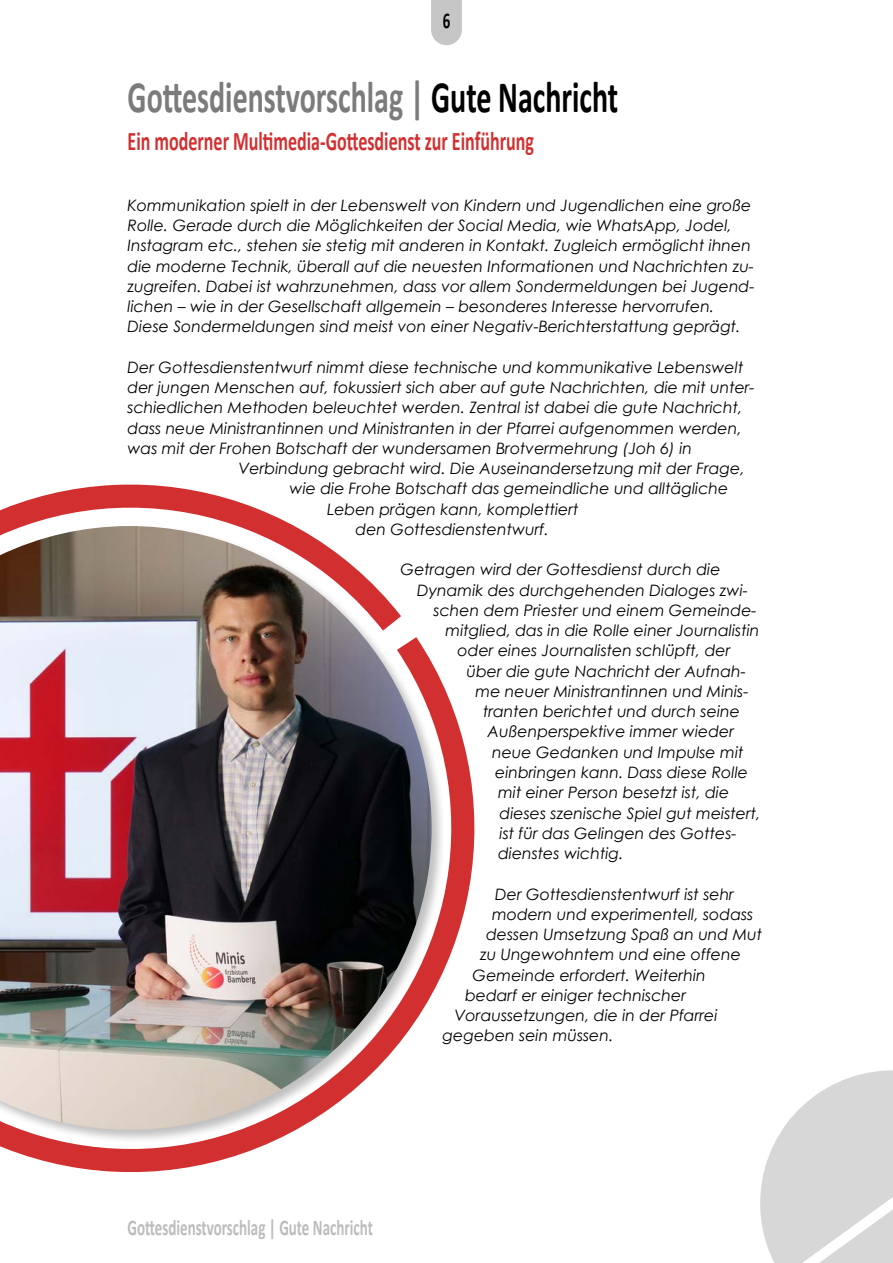
<style>
.page{position:relative;width:893px;height:1263px;background:#fff}
.page>*{position:absolute;margin:0;border:0;box-sizing:border-box;transform-origin:0 0}
.t1{font:700 45px "Calibri";color:#7c7b7b;scale:.67 1}
.t2{font:700 27px "Calibri";color:#d23030;scale:.67 1}
.t3{font:700 22.5px "Calibri";color:#bcbcbc;scale:.67 1}
.t4{font:700 22.5px "Calibri";color:#000;scale:.67 1}
.t5{font:italic 15.75px/20.2px "Century Gothic";color:#000}
.s1{color:#000}
</style>
<div class="page">
<svg style="left:431px;top:0;width:31px;height:45px"></svg>
<svg style="left:0;top:689px;width:475px;height:483px"></svg>
<svg style="left:0;top:484px;width:291px;height:40px"></svg>
<svg style="left:760px;top:1070px;width:133px;height:193px"></svg>
<div style="left:0;top:524px;width:445px;height:620px;background:#000;opacity:.25"></div>
<img style="left:0;top:526px;width:432px;height:604px">
<h3 class="t4" style="left:443px;top:6px;width:13px">6</h3>
<h1 class="t1" style="left:128px;top:68px;width:734px">Gottesdienstvorschlag | <span class="s1">Gute Nachricht</span></h1>
<h2 class="t2" style="left:128px;top:124px;width:608px">Ein moderner Multimedia-Gottesdienst zur Einführung</h2>
<p class="t5" style="left:128px;top:195px;width:628px">Kommunikation spielt in der Lebenswelt von Kindern und Jugendlichen eine große Rolle. Gerade durch die Möglichkeiten der Social Media, wie WhatsApp, Jodel, Instagram etc., stehen sie stetig mit anderen in Kontakt. Zugleich ermöglicht ihnen die moderne Technik, überall auf die neuesten Informationen und Nachrichten zu&shy;zugreifen. Dabei ist wahrzunehmen, dass vor allem Sondermeldungen bei Jugend&shy;lichen – wie in der Gesellschaft allgemein – besonderes Interesse hervorrufen.<br>Diese Sondermeldungen sind meist von einer Negativ-Berichterstattung geprägt.</p>
<p class="t5" style="left:128px;top:357px;width:617px">Der Gottesdienstentwurf nimmt diese technische und kommunikative Lebenswelt</p>
<p class="t5" style="left:128px;top:377px;width:629px">der jungen Menschen auf, fokussiert sich aber auf gute Nachrichten, die mit unter-</p>
<p class="t5" style="left:128px;top:397px;width:616px">schiedlichen Methoden beleuchtet werden. Zentral ist dabei die gute Nachricht,</p>
<p class="t5" style="left:128px;top:418px;width:616px">dass neue Ministrantinnen und Ministranten in der Pfarrei aufgenommen werden,</p>
<p class="t5" style="left:128px;top:438px;width:566px">was mit der Frohen Botschaft der wundersamen Brotvermehrung (Joh 6) in</p>
<p class="t5" style="left:239px;top:458px;width:508px">Verbindung gebracht wird. Die Auseinandersetzung mit der Frage,</p>
<p class="t5" style="left:290px;top:478px;width:440px">wie die Frohe Botschaft das gemeindliche und alltägliche</p>
<p class="t5" style="left:327px;top:499px;width:253px">Leben prägen kann, komplettiert</p>
<p class="t5" style="left:356px;top:519px;width:195px">den Gottesdienstentwurf.</p>
<p class="t5" style="left:401px;top:559px;width:321px">Getragen wird der Gottesdienst durch die</p>
<p class="t5" style="left:417px;top:580px;width:332px">Dynamik des durchgehenden Dialoges zwi-</p>
<p class="t5" style="left:434px;top:600px;width:325px">schen dem Priester und einem Gemeinde-</p>
<p class="t5" style="left:446px;top:620px;width:315px">mitglied, das in die Rolle einer Journalistin</p>
<p class="t5" style="left:458px;top:640px;width:274px">oder eines Journalisten schlüpft, der</p>
<p class="t5" style="left:467px;top:661px;width:281px">über die gute Nachricht der Aufnah-</p>
<p class="t5" style="left:476px;top:681px;width:275px">me neuer Ministrantinnen und Minis-</p>
<p class="t5" style="left:483px;top:701px;width:258px">tranten berichtet und durch seine</p>
<p class="t5" style="left:488px;top:721px;width:248px">Außenperspektive immer wieder</p>
<p class="t5" style="left:492px;top:742px;width:253px">neue Gedanken und Impulse mit</p>
<p class="t5" style="left:495px;top:762px;width:255px">einbringen kann. Dass diese Rolle</p>
<p class="t5" style="left:498px;top:782px;width:233px">mit einer Person besetzt ist, die</p>
<p class="t5" style="left:500px;top:802px;width:262px">dieses szenische Spiel gut meistert,</p>
<p class="t5" style="left:500px;top:823px;width:239px">ist für das Gelingen des Gottes-</p>
<p class="t5" style="left:498px;top:843px;width:127px">dienstes wichtig.</p>
<p class="t5" style="left:495px;top:883px;width:240px">Der Gottesdienstentwurf ist sehr</p>
<p class="t5" style="left:492px;top:904px;width:263px">modern und experimentell, sodass</p>
<p class="t5" style="left:486px;top:924px;width:277px">dessen Umsetzung Spaß an und Mut</p>
<p class="t5" style="left:480px;top:944px;width:262px">zu Ungewohntem und eine offene</p>
<p class="t5" style="left:473px;top:964px;width:235px">Gemeinde erfordert. Weiterhin</p>
<p class="t5" style="left:465px;top:985px;width:223px">bedarf er einiger technischer</p>
<p class="t5" style="left:455px;top:1005px;width:264px">Voraussetzungen, die in der Pfarrei</p>
<p class="t5" style="left:443px;top:1025px;width:172px">gegeben sein müssen.</p>
<h3 class="t3" style="left:128px;top:1213px;width:368px">Gottesdienstvorschlag | Gute Nachricht</h3>
</div>
